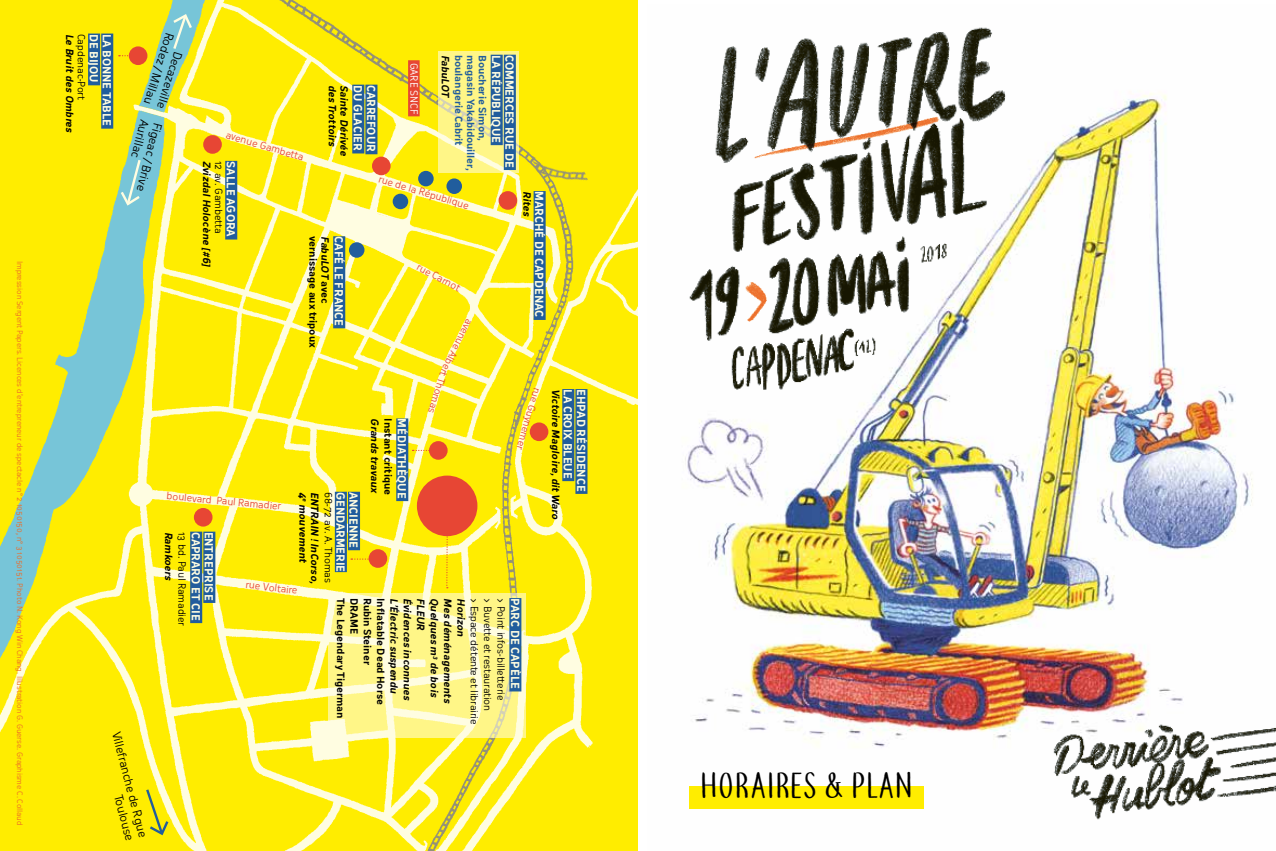
<style>
.page{position:relative;width:1276px;height:851px;background:#fff}
.page>*{position:absolute;margin:0;border:0;box-sizing:border-box;transform-origin:0 0}
.t1{font:500 36px "coffee+tea";color:#000}
.t2{font:11.55px/14.1px "Oceania";color:#000;text-align:right}
.t3{font:700 10.95px "Oceania";color:#fffde1}
.t4{font:italic 700 9.9px "Oceania";color:#000}
.t5{font:9.9px "Oceania";letter-spacing:-.02em;color:#000}
.t6{font:9.9px "Oceania";color:#e74634}
.t7{font:700 9.9px "Oceania";letter-spacing:-.01em;color:#000}
.t8{font:700 9.9px "Oceania";letter-spacing:-.01em;color:#215d9d}
.t9{font:9.9px "Oceania";color:#fff}
.t10{font:7.5px "Oceania";letter-spacing:-.015em;color:#ed6a27}
.s1{font-style:normal}
</style>
<div class="page">
<img style="left:685px;top:93px;width:568px;height:716px">
<img style="left:1029px;top:716px;width:247px;height:104px">
<img style="left:706px;top:27px;width:312px;height:150px">
<img style="left:728px;top:116px;width:262px;height:138px">
<img style="left:685px;top:231px;width:269px;height:162px">
<img style="left:742px;top:274px;width:26px;height:48px">
<img style="left:0;top:0;width:120px;height:850px">
<img style="left:120px;top:0;width:518px;height:850px">
<img style="left:500px;top:61px;width:118px;height:212px">
<svg style="left:329px;top:593px;width:197px;height:144px;background:#fef79f"></svg>
<svg style="left:438px;top:52px;width:81px;height:121px;background:#fbf38e"></svg>
<svg style="left:354px;top:208px;width:77px;height:59px;background:#fef575"></svg>
<svg style="left:446px;top:536px;width:2px;height:52px"></svg>
<div style="left:417px;top:475px;width:60px;height:61px;background:#e74634;border-radius:50%"></div>
<div style="left:429px;top:441px;width:19px;height:18px;background:#e74634;border-radius:50%"></div>
<div style="left:530px;top:422px;width:18px;height:19px;background:#e74634;border-radius:50%"></div>
<div style="left:446px;top:178px;width:16px;height:16px;background:#215d9d;border-radius:50%"></div>
<div style="left:393px;top:194px;width:15px;height:15px;background:#215d9d;border-radius:50%"></div>
<div style="left:372px;top:157px;width:19px;height:18px;background:#e74634;border-radius:50%"></div>
<div style="left:349px;top:242px;width:15px;height:16px;background:#215d9d;border-radius:50%"></div>
<div style="left:129px;top:46px;width:18px;height:19px;background:#e74634;border-radius:50%"></div>
<div style="left:418px;top:171px;width:16px;height:15px;background:#215d9d;border-radius:50%"></div>
<div style="left:498px;top:191px;width:19px;height:19px;background:#e74634;border-radius:50%"></div>
<svg style="left:412px;top:450px;width:17px;height:1px"></svg>
<svg style="left:351px;top:558px;width:18px;height:1px"></svg>
<div style="left:408px;top:60px;width:11px;height:56px;background:#e74634"></div>
<svg style="left:171px;top:12px;width:23px;height:40px"></svg>
<svg style="left:119px;top:157px;width:23px;height:50px"></svg>
<svg style="left:144px;top:786px;width:26px;height:50px"></svg>
<div style="left:225px;top:161px;width:12px;height:78px;background:#215d9d"></div>
<div style="left:509px;top:598px;width:12px;height:93px;background:#215d9d"></div>
<div style="left:533px;top:191px;width:12px;height:129px;background:#215d9d"></div>
<div style="left:396px;top:418px;width:12px;height:83px;background:#215d9d"></div>
<div style="left:203px;top:135px;width:19px;height:19px;background:#e74634;border-radius:50%"></div>
<div style="left:194px;top:508px;width:18px;height:18px;background:#e74634;border-radius:50%"></div>
<div style="left:369px;top:549px;width:18px;height:18px;background:#e74634;border-radius:50%"></div>
<div style="left:333px;top:236px;width:12px;height:92px;background:#215d9d"></div>
<div style="left:365px;top:85px;width:12px;height:69px;background:#215d9d"></div>
<div style="left:352px;top:85px;width:12px;height:68px;background:#215d9d"></div>
<div style="left:348px;top:491px;width:12px;height:59px;background:#215d9d"></div>
<div style="left:335px;top:491px;width:12px;height:81px;background:#215d9d"></div>
<div style="left:101px;top:34px;width:12px;height:95px;background:#215d9d"></div>
<div style="left:88px;top:34px;width:12px;height:51px;background:#215d9d"></div>
<div style="left:575px;top:389px;width:12px;height:105px;background:#215d9d"></div>
<div style="left:562px;top:389px;width:12px;height:92px;background:#215d9d"></div>
<div style="left:203px;top:531px;width:12px;height:72px;background:#215d9d"></div>
<div style="left:190px;top:531px;width:12px;height:92px;background:#215d9d"></div>
<div style="left:504px;top:55px;width:12px;height:115px;background:#215d9d"></div>
<div style="left:491px;top:55px;width:12px;height:90px;background:#215d9d"></div>
<div style="left:689px;top:785px;width:235px;height:23px;background:#ffed00"></div>
<p class="t10" style="left:24px;top:261px;width:566px;rotate:90deg">Impression Sergent Papers. Licences d’entrepreneur de spectacle n° 2 1050150, n° 3 1050151. Photo N. Kong Win Chang. Illustration G. Guerse. Graphisme C. Collaud</p>
<p class="t4" style="left:76px;top:34px;width:103px;rotate:90deg">Le Bruit des Ombres</p>
<p class="t5" style="left:87px;top:34px;width:68px;rotate:90deg">Capdenac-Port</p>
<p class="t3" style="left:100px;top:34px;width:51px;rotate:90deg">DE BIJOU</p>
<p class="t3" style="left:113px;top:34px;width:94px;rotate:90deg">LA BONNE TABLE</p>
<p class="t2" style="left:190px;top:40px;width:76px;rotate:108deg">Decazeville<br>Rodez / Millau</p>
<p class="t2" style="left:152px;top:122px;width:41px;rotate:105deg">Aurillac</p>
<p class="t4" style="left:451px;top:55px;width:46px;rotate:90deg">FabuLOT</p>
<p class="t8" style="left:465px;top:55px;width:93px;rotate:90deg">boulangerie Cabrit</p>
<p class="t8" style="left:476px;top:55px;width:118px;rotate:90deg">magasin Yakabidouiller,</p>
<p class="t8" style="left:488px;top:55px;width:88px;rotate:90deg">Boucherie Simon,</p>
<p class="t3" style="left:503px;top:55px;width:89px;rotate:90deg">LA RÉPUBLIQUE</p>
<p class="t3" style="left:516px;top:55px;width:114px;rotate:90deg">COMMERCES RUE DE</p>
<p class="t9" style="left:420px;top:63px;width:53px;rotate:90deg">GARE SNCF</p>
<p class="t4" style="left:338px;top:85px;width:65px;rotate:90deg">des Trottoirs</p>
<p class="t4" style="left:350px;top:85px;width:75px;rotate:90deg">Sainte Dérivée</p>
<p class="t3" style="left:364px;top:85px;width:68px;rotate:90deg">DU GLACIER</p>
<p class="t3" style="left:377px;top:85px;width:68px;rotate:90deg">CARREFOUR</p>
<p class="t2" style="left:165px;top:125px;width:72px;rotate:105deg">Figeac / Brive</p>
<p class="t6" style="left:228px;top:128px;width:82px;rotate:17deg">avenue Gambetta</p>
<p class="t4" style="left:213px;top:161px;width:109px;rotate:90deg">ZvizdalHolocène [#6]</p>
<p class="t5" style="left:224px;top:161px;width:74px;rotate:90deg">12 av. Gambetta</p>
<p class="t3" style="left:237px;top:161px;width:77px;rotate:90deg">SALLE AGORA</p>
<p class="t6" style="left:381px;top:173px;width:95px;rotate:17deg">rue de la République</p>
<p class="t4" style="left:533px;top:191px;width:29px;rotate:90deg">Rites</p>
<p class="t3" style="left:546px;top:191px;width:128px;rotate:90deg">MARCHÉ DE CAPDENAC</p>
<p class="t7" style="left:319px;top:236px;width:113px;rotate:90deg">vernissage aux tripoux</p>
<p class="t4" style="left:331px;top:236px;width:68px;rotate:90deg">FabuLOT <span class="s1">ave c</span></p>
<p class="t3" style="left:345px;top:236px;width:91px;rotate:90deg">CAFÉ LE FRANCE</p>
<p class="t6" style="left:420px;top:261px;width:49px;rotate:27deg">rue Carnot</p>
<p class="t6" style="left:475px;top:322px;width:61px;rotate:116deg">avenue A bl er</p>
<p class="t6" style="left:449px;top:374px;width:44px;rotate:107deg">t Thomas</p>
<p class="t6" style="left:543px;top:389px;width:66px;rotate:106deg">rue Guynemer</p>
<p class="t4" style="left:561px;top:389px;width:134px;rotate:90deg">Victoire Mag loire,dit Waro</p>
<p class="t3" style="left:574px;top:389px;width:91px;rotate:90deg">LA CROIX BLEUE</p>
<p class="t3" style="left:587px;top:389px;width:104px;rotate:90deg">EHPAD RÉSIDENCE</p>
<p class="t4" style="left:381px;top:418px;width:77px;rotate:90deg">Grands travaux</p>
<p class="t7" style="left:394px;top:418px;width:78px;rotate:90deg">Instant critique</p>
<p class="t3" style="left:408px;top:418px;width:81px;rotate:90deg">MÉDIATHÈQUE</p>
<p class="t4" style="left:309px;top:491px;width:10px;rotate:90deg">4</p>
<p class="t4" style="left:321px;top:491px;width:95px;rotate:90deg">ENTRAIN !InCorso,</p>
<p class="t5" style="left:334px;top:491px;width:93px;rotate:90deg">68-72 av. A. Thomas</p>
<p class="t3" style="left:347px;top:491px;width:82px;rotate:90deg">GENDARMERIE</p>
<p class="t3" style="left:360px;top:491px;width:57px;rotate:90deg">ANCIENNE</p>
<p class="t6" style="left:167px;top:490px;width:117px;rotate:5deg">boulevard Paul Ramadier</p>
<p class="t4" style="left:309px;top:498px;width:68px;rotate:90deg"><sup>e</sup> mouvement</p>
<p class="t4" style="left:174px;top:531px;width:53px;rotate:90deg">Ramkoers</p>
<p class="t5" style="left:188px;top:531px;width:96px;rotate:90deg">13 bd. Paul Ramadier</p>
<p class="t3" style="left:202px;top:531px;width:90px;rotate:90deg">CAPRARO ET CIE</p>
<p class="t3" style="left:215px;top:531px;width:70px;rotate:90deg">ENTREPRISE</p>
<p class="t6" style="left:246px;top:578px;width:54px;rotate:7deg">rue Voltaire</p>
<p class="t4" style="left:440px;top:598px;width:61px;rotate:90deg">Quelques m</p>
<p class="t4" style="left:453px;top:598px;width:108px;rotate:90deg">Mes déménag ements</p>
<p class="t4" style="left:467px;top:598px;width:42px;rotate:90deg">Horizon</p>
<p class="t5" style="left:480px;top:598px;width:128px;rotate:90deg">&gt; Espace détente et librairie</p>
<p class="t5" style="left:494px;top:598px;width:115px;rotate:90deg">&gt; Buvette et restauration</p>
<p class="t5" style="left:507px;top:598px;width:104px;rotate:90deg">&gt; Point infos-billetterie</p>
<p class="t3" style="left:521px;top:598px;width:92px;rotate:90deg">PARC DE CAPÈLE</p>
<p class="t7" style="left:346px;top:598px;width:122px;rotate:90deg">The Legendary Tigerman</p>
<p class="t7" style="left:360px;top:598px;width:37px;rotate:90deg">DRAME</p>
<p class="t7" style="left:373px;top:598px;width:68px;rotate:90deg">Rubin Steiner</p>
<p class="t7" style="left:387px;top:598px;width:108px;rotate:90deg">Inflatable Dead Horse</p>
<p class="t4" style="left:400px;top:598px;width:98px;rotate:90deg">L’Électric susp endu</p>
<p class="t4" style="left:413px;top:598px;width:106px;rotate:90deg">Évidences inconnues</p>
<p class="t4" style="left:427px;top:598px;width:36px;rotate:90deg">FLEUR</p>
<p class="t4" style="left:440px;top:655px;width:45px;rotate:90deg"><sup>3</sup> de bois</p>
<p class="t2" style="left:123px;top:729px;width:110px;rotate:75deg">Villefranche de Rgue<br>Toulouse</p>
<h1 class="t1" style="left:700px;top:765px;width:214px">HORAIRES &amp; PLAN</h1>
</div>
